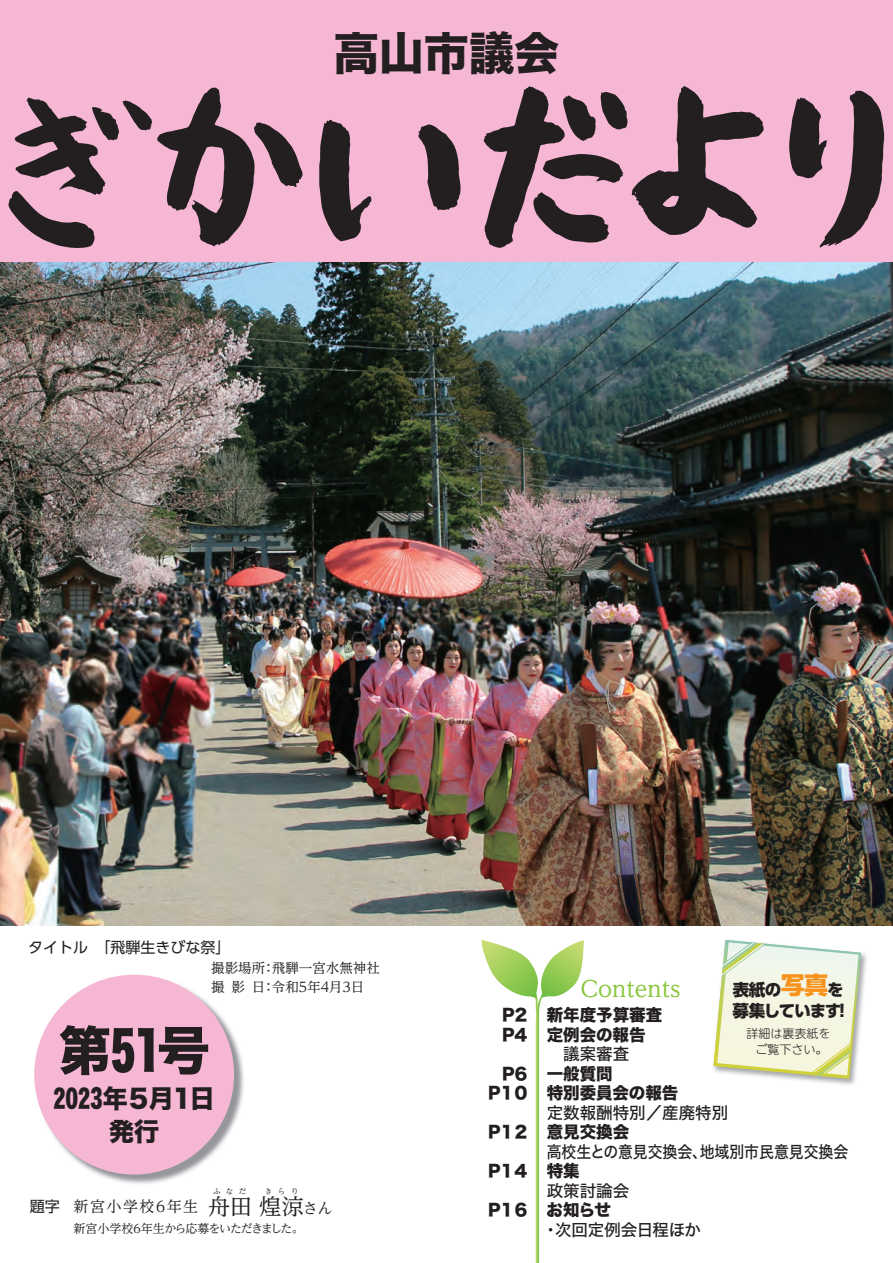
<style>
.page{position:relative;width:893px;height:1263px;background:#fff}
.page>*{position:absolute;margin:0;border:0;box-sizing:border-box;transform-origin:0 0}
.t1{font:52.5px "Hiragino Kaku W8 90 ms RKSJ H";color:#231f20}
.t2{font:45px "Hiragino Kaku W8 90 msp RKSJ H";color:#231f20}
.t3{font:25.5px/33px "Hiragino Kaku W8 90 ms RKSJ H";letter-spacing:-.025em;color:#231f20;text-align:center}
.t4{font:22.5px "UD Reimin Pro";color:#231f20}
.t5{font:500 22.35px "UD Reimin Pro";color:#8bc63e}
.t6{font:16.5px/19.5px "Hiragino Sans W8";color:#231f20}
.t7{font:16.5px "Hiragino Sans W5";color:#231f20}
.t8{font:16.5px "Hiragino Sans W5";color:#231f20;scale:.9 1}
.t9{font:800 16.5px/21.8px "UD Shin Go Pro";letter-spacing:-.065em;color:#231f20}
.t10{font:15px "UD Shin Go Pro";color:#231f20}
.t11{font:15px "UD Reimin Pro";letter-spacing:.1em;color:#231f20}
.t12{font:13.5px/19.5px "UD Reimin Pro";color:#231f20}
.t13{font:12px "UD Reimin Pro";letter-spacing:-.085em;color:#231f20}
.t14{font:300 12px/16.5px "UD Shin M Go Pro";color:#231f20;text-align:center}
.t15{font:7.5px "UD Reimin Pro";letter-spacing:.73em;color:#231f20}
.s1{font-size:22.5px}
.s2{font-family:"UD Shin Go Pro"}
.s3{font-size:24px;color:#f7931d}
</style>
<div class="page">
<img style="left:0;top:261px;width:893px;height:664px">
<div style="left:0;top:0;width:893px;height:261px;background:#f6b7d4"></div>
<img style="left:38px;top:976px;width:206px;height:208px">
<div style="left:34px;top:975px;width:200px;height:199px;background:#f6b7d4;border-radius:50%"></div>
<img style="left:790px;top:953px;width:77px;height:132px">
<svg style="left:713px;top:940px;width:148px;height:139px;background:#ebf0d8"></svg>
<svg style="left:481px;top:940px;width:103px;height:323px"></svg>
<svg style="left:789px;top:91px;width:95px;height:157px"></svg>
<svg style="left:484px;top:86px;width:280px;height:162px"></svg>
<svg style="left:319px;top:120px;width:52px;height:122px"></svg>
<svg style="left:418px;top:124px;width:42px;height:87px"></svg>
<svg style="left:9px;top:88px;width:294px;height:160px"></svg>
<h2 class="t2" style="left:334px;top:29px;width:227px">高山市議会</h2>
<p class="t10" style="left:28px;top:935px;width:204px">タイトル　「飛騨生きびな祭」</p>
<p class="t12" style="left:211px;top:957px;width:170px">撮影場所：飛騨一宮水無神社撮影日：令和5年4月3日</p>
<h1 class="t1" style="left:59px;top:1023px;width:152px">第51号</h1>
<h3 class="t3" style="left:53px;top:1083px;width:163px">2023年５月１日発行</h3>
<p class="t15" style="left:265px;top:1185px;width:35px">きらり</p>
<p class="t11" style="left:282px;top:1195px;width:53px"><span class="s1">涼</span>さん</p>
<p class="t13" style="left:74px;top:1218px;width:232px">新宮小学校6年生から応募をいただきました。</p>
<p class="t15" style="left:213px;top:1185px;width:35px">ふなだ</p>
<h3 class="t4" style="left:230px;top:1188px;width:53px">田煌</h3>
<p class="t11" style="left:30px;top:1194px;width:202px"><span class="s2">題字</span> 新宮小学校6年生 <span class="s1">舟</span></p>
<p class="t6" style="left:502px;top:1006px;width:29px">P２<br>P４</p>
<p class="t6" style="left:488px;top:1064px;width:43px;text-align:right">P６<br>P１０</p>
<p class="t6" style="left:488px;top:1123px;width:43px">P１２</p>
<p class="t6" style="left:488px;top:1162px;width:43px">P１４</p>
<p class="t6" style="left:488px;top:1201px;width:43px">P１６</p>
<p class="t9" style="left:733px;top:978px;width:119px">表紙の<span class="s3">写真</span>を募集しています！</p>
<p class="t14" style="left:747px;top:1024px;width:85px">詳細は裏表紙をご覧下さい。</p>
<h3 class="t5" style="left:580px;top:970px;width:102px">Contents</h3>
<p class="t6" style="left:547px;top:1006px;width:117px">新年度予算審査定例会の報告</p>
<p class="t7" style="left:547px;top:1041px;width:84px">　議案審査</p>
<p class="t6" style="left:547px;top:1064px;width:133px">一般質問<br>特別委員会の報告</p>
<p class="t7" style="left:547px;top:1100px;width:183px">定数報酬特別／産廃特別</p>
<p class="t6" style="left:547px;top:1123px;width:84px">意見交換会</p>
<p class="t8" style="left:547px;top:1139px;width:336px">高校生との意見交換会、地域別市民意見交換会</p>
<p class="t6" style="left:547px;top:1162px;width:34px">特集</p>
<p class="t7" style="left:547px;top:1178px;width:84px">政策討論会</p>
<p class="t6" style="left:547px;top:1201px;width:66px">お知らせ</p>
<p class="t7" style="left:543px;top:1217px;width:160px">・次回定例会日程ほか</p>
</div>
